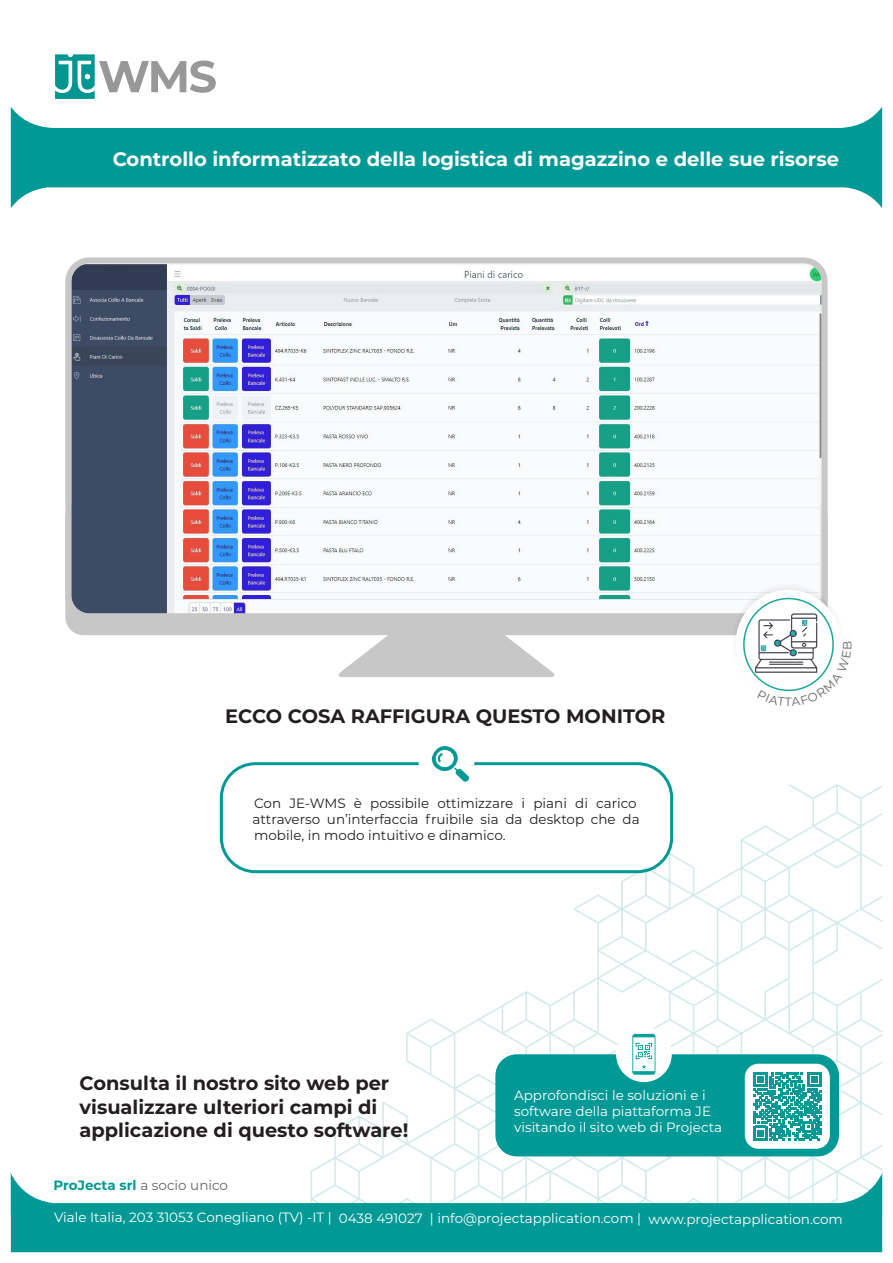
<style>
.page{position:relative;width:893px;height:1263px;background:#fff}
.page>*{position:absolute;margin:0;border:0;box-sizing:border-box;transform-origin:0 0}
.t1{font:700 19.5px "Montserrat";color:#fff}
.t2{font:700 19.35px/23.2px "Montserrat";color:#231f20}
.t3{font:13.5px/16.2px "Montserrat";color:#fff}
.t4{font:13.5px/16.2px "Montserrat";color:#231f20}
.t5{font:700 13.5px "Montserrat";color:#009996}
.t6{font:12px "Montserrat";color:#666}
.s1{font-weight:400;color:#666}
</style>
<div class="page">
<img style="left:240px;top:783px;width:642px;height:374px">
<svg style="left:11px;top:1157px;width:871px;height:95px;fill:#009996"></svg>
<svg style="left:11px;top:107px;width:871px;height:101px;fill:#009996"></svg>
<div style="left:495px;top:1054px;width:344px;height:102px;background:#009996;border-radius:21px"></div>
<div style="left:616px;top:1026px;width:56px;height:56px;background:#fff;border-radius:50%"></div>
<svg style="left:338px;top:635px;width:217px;height:42px"></svg>
<div style="left:65px;top:499px;width:763px;height:136px;background:#c7c7c7;border-radius:18px"></div>
<img style="left:72px;top:264px;width:749px;height:348px">
<div style="left:65px;top:257px;width:763px;height:362px;border:6px solid #c7c7c7;border-radius:21px"></div>
<svg style="left:632px;top:1034px;width:23px;height:41px"></svg>
<div style="left:220px;top:762px;width:453px;height:111px;border:3px solid #009996;border-radius:34px"></div>
<div style="left:419px;top:735px;width:55px;height:55px;background:#fff;border-radius:50%"></div>
<svg style="left:432px;top:746px;width:37px;height:36px"></svg>
<svg style="left:55px;top:54px;width:161px;height:45px"></svg>
<div style="left:730px;top:581px;width:125px;height:125px;background:#231f20;opacity:.07"></div>
<div style="left:735px;top:590px;width:107px;height:109px;background:#fff;border-radius:50%"></div>
<img style="left:755px;top:607px;width:63px;height:72px">
<div style="left:743px;top:598px;width:91px;height:93px;border:2px solid #1ca79e;border-radius:50%"></div>
<div style="left:745px;top:1064px;width:85px;height:85px;background:#fff;border-radius:14px"></div>
<svg style="left:753px;top:1072px;width:68px;height:68px"></svg>
<svg style="left:757px;top:690px;width:28px;height:16px"></svg>
<svg style="left:791px;top:642px;width:60px;height:64px"></svg>
<p class="t1" style="left:113px;top:145px;width:728px">Controllo informatizzato della logistica di magazzino e delle sue risorse</p>
<p class="t2" style="left:225px;top:704px;width:442px">ECCO COSA RAFFIGURA QUESTO MONITOR</p>
<p class="t4" style="left:253px;top:795px;width:389px">Con JE-WMS è possibile ottimizzare i piani di carico attraverso un’interfaccia fruibile sia da desktop che da mobile, in modo intuitivo e dinamico.</p>
<p class="t6" style="left:785px;top:694px;width:8px">T</p>
<p class="t2" style="left:80px;top:1071px;width:330px">Consulta il nostro sito web per visualizzare ulteriori campi di applicazione di questo software!</p>
<p class="t5" style="left:53px;top:1175px;width:176px">ProJecta srl <span class="s1">a socio unico</span></p>
<p class="t3" style="left:514px;top:1086px;width:210px">Approfondisci le soluzioni e i software della piattaforma JE visitando il sito web di Projecta</p>
<p class="t3" style="left:54px;top:1209px;width:790px">Viale Italia, 203 31053 Conegliano (TV) -IT | 0438 491027 | info@projectapplication.com | www.projectapplication.com</p>
</div>
